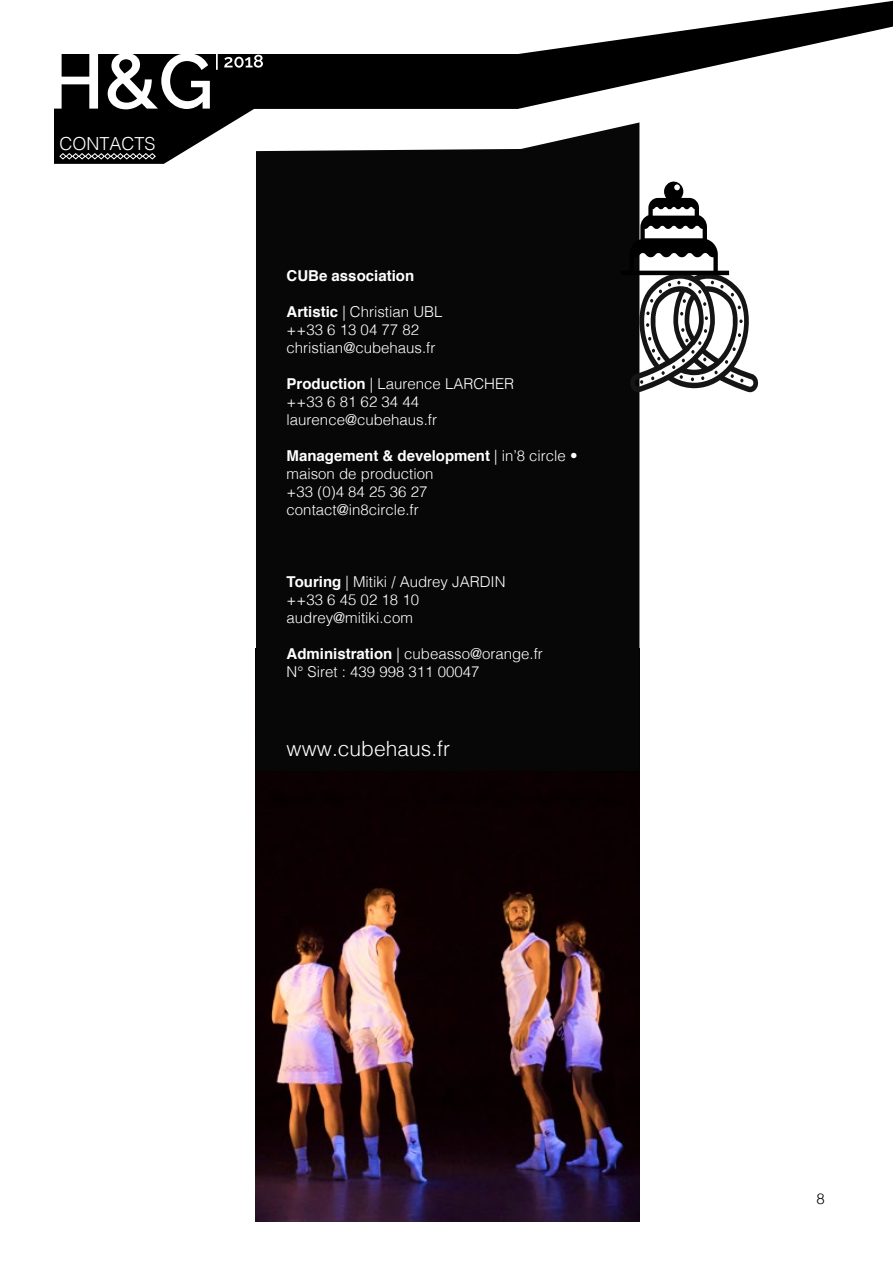
<style>
.page{position:relative;width:893px;height:1263px;background:#fff}
.page>*{position:absolute;margin:0;border:0;box-sizing:border-box;transform-origin:0 0}
.t1{font:300 21px "Helvetica";color:#fff}
.t2{font:300 18px "Helvetica";color:#fff}
.t3{font:300 15px/18px "Helvetica";color:#fff}
.t4{font:700 15px "Helvetica";color:#fff}
.t5{font:300 15px "Helvetica";color:#000}
.s1{font-weight:700}
</style>
<div class="page">
<svg style="left:54px;top:1px;width:839px;height:163px"></svg>
<svg style="left:216px;top:54px;width:47px;height:16px"></svg>
<svg style="left:54px;top:53px;width:156px;height:56px"></svg>
<img style="left:256px;top:771px;width:383px;height:450px">
<div style="left:256px;top:122px;width:383px;height:649px;background:#070707"></div>
<svg style="left:621px;top:182px;width:137px;height:210px"></svg>
<svg style="left:59px;top:153px;width:97px;height:7px"></svg>
<p class="t2" style="left:60px;top:129px;width:98px">CONTACTS</p>
<p class="t4" style="left:287px;top:263px;width:129px">CUBe association</p>
<p class="t3" style="left:287px;top:301px;width:157px"><span class="s1">Artistic</span> | Christian UBL ++33 6 13 04 77 82 christian@cubehaus.fr</p>
<p class="t3" style="left:287px;top:373px;width:229px"><span class="s1">Production</span> | Laurence LARCHER ++33 6 81 62 34 44 laurence@cubehaus.fr</p>
<p class="t3" style="left:287px;top:445px;width:292px"><span class="s1">Management &amp; development</span> | in’8 circle • maison de production<br>+33 (0)4 84 25 36 27<br>contact@in8circle.fr</p>
<p class="t3" style="left:287px;top:571px;width:220px"><span class="s1">Touring</span> | Mitiki / Audrey JARDIN ++33 6 45 02 18 10 audrey@mitiki.com</p>
<p class="t3" style="left:287px;top:643px;width:258px"><span class="s1">Administration</span> | cubeasso@orange.fr<br>N° Siret : 439 998 311 00047</p>
<h1 class="t1" style="left:287px;top:730px;width:165px">www.cubehaus.fr</h1>
<p class="t5" style="left:816px;top:1186px;width:10px">8</p>
</div>
